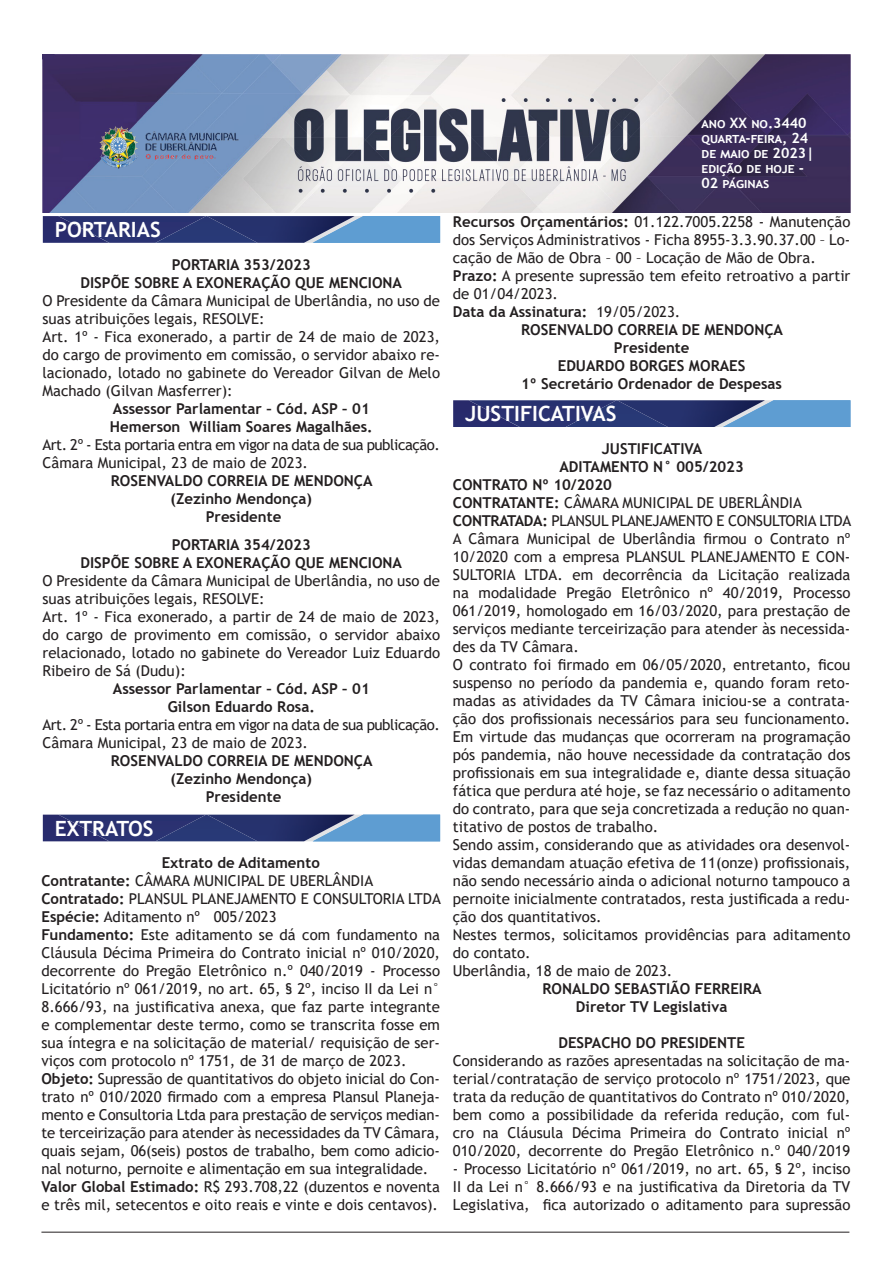
<style>
.page{position:relative;width:893px;height:1263px;background:#fff}
.page>*{position:absolute;margin:0;border:0;box-sizing:border-box;transform-origin:0 0}
.t1{font:700 21px "Trebuchet MS";color:#fff}
.t2{font:15px/18px "Trebuchet MS";color:#231f20;text-align:justify}
.t3{font:700 15px "Trebuchet MS";color:#231f20}
.t4{font:15px "Trebuchet MS";letter-spacing:-.03em;color:#231f20}
.t5{font:15px "Trebuchet MS";letter-spacing:-.02em;color:#231f20}
.t6{font:700 14.25px/15px "Trebuchet MS";color:#fff}
.s1{font-weight:700}
.s2{font-weight:400}
</style>
<div class="page">
<hr style="left:41px;top:1232px;width:808px;height:1px;background:#231f20">
<img style="left:43px;top:54px;width:807px;height:159px">
<img style="left:77px;top:96px;width:184px;height:104px">
<svg style="left:43px;top:216px;width:164px;height:27px;background:#2b3472"></svg>
<img style="left:207px;top:216px;width:106px;height:27px">
<svg style="left:313px;top:216px;width:127px;height:27px;background:#5c90c2"></svg>
<div style="left:43px;top:815px;width:164px;height:26px;background:#283171"></div>
<img style="left:207px;top:815px;width:106px;height:26px">
<svg style="left:313px;top:815px;width:127px;height:26px;background:#5c90c2"></svg>
<svg style="left:453px;top:400px;width:164px;height:27px;background:#2c3473"></svg>
<img style="left:617px;top:400px;width:106px;height:27px">
<svg style="left:723px;top:400px;width:127px;height:27px;background:#5d90c2"></svg>
<p class="t1" style="left:55px;top:217px;width:107px">PORTARIAS</p>
<p class="t3" style="left:172px;top:255px;width:141px">PORTARIA 353/2023</p>
<p class="t3" style="left:80px;top:273px;width:323px">DISPÕE SOBRE A EXONERAÇÃO QUE MENCIONA</p>
<p class="t2" style="left:43px;top:291px;width:399px">O Presidente da Câmara Municipal de Uberlândia, no uso de suas atribuições legais, RESOLVE:</p>
<p class="t2" style="left:43px;top:327px;width:399px">Art. 1º - Fica exonerado, a partir de 24 de maio de 2023, do cargo de provimento em comissão, o servidor abaixo re&shy;lacionado, lotado no gabinete do Vereador Gilvan de Melo Machado (Gilvan Masferrer):</p>
<p class="t3" style="left:113px;top:399px;width:258px">Assessor Parlamentar – Cód. ASP – 01</p>
<p class="t3" style="left:110px;top:417px;width:264px">Hemerson William Soares Magalhães.</p>
<p class="t4" style="left:43px;top:435px;width:399px">Art. 2º - Esta portaria entra em vigor na data de sua publicação.</p>
<p class="t2" style="left:43px;top:453px;width:267px">Câmara Municipal, 23 de maio de 2023.</p>
<p class="t3" style="left:111px;top:471px;width:263px">ROSENVALDO CORREIA DE MENDONÇA</p>
<p class="t3" style="left:171px;top:489px;width:143px">(Zezinho Mendonça)</p>
<p class="t3" style="left:206px;top:507px;width:77px">Presidente</p>
<p class="t3" style="left:172px;top:535px;width:141px">PORTARIA 354/2023</p>
<p class="t3" style="left:80px;top:553px;width:323px">DISPÕE SOBRE A EXONERAÇÃO QUE MENCIONA</p>
<p class="t2" style="left:43px;top:572px;width:399px">O Presidente da Câmara Municipal de Uberlândia, no uso de suas atribuições legais, RESOLVE:</p>
<p class="t2" style="left:43px;top:608px;width:399px">Art. 1º - Fica exonerado, a partir de 24 de maio de 2023, do cargo de provimento em comissão, o servidor abaixo relacionado, lotado no gabinete do Vereador Luiz Eduardo Ribeiro de Sá (Dudu):</p>
<p class="t3" style="left:113px;top:679px;width:258px">Assessor Parlamentar – Cód. ASP – 01</p>
<p class="t3" style="left:168px;top:697px;width:149px">Gilson Eduardo Rosa.</p>
<p class="t4" style="left:43px;top:715px;width:399px">Art. 2º - Esta portaria entra em vigor na data de sua publicação.</p>
<p class="t2" style="left:43px;top:734px;width:267px">Câmara Municipal, 23 de maio de 2023.</p>
<p class="t3" style="left:111px;top:751px;width:263px">ROSENVALDO CORREIA DE MENDONÇA</p>
<p class="t3" style="left:171px;top:769px;width:143px">(Zezinho Mendonça)</p>
<p class="t3" style="left:206px;top:787px;width:77px">Presidente</p>
<p class="t1" style="left:55px;top:815px;width:100px">EXTRATOS</p>
<p class="t3" style="left:162px;top:854px;width:160px">Extrato de Aditamento</p>
<p class="t2" style="left:41px;top:872px;width:333px"><span class="s1">Contratante:</span> CÂMARA MUNICIPAL DE UBERLÂNDIA</p>
<p class="t2" style="left:41px;top:890px;width:401px"><span class="s1">Contratado:</span> PLANSUL PLANEJAMENTO E CONSULTORIA LTDA</p>
<p class="t2" style="left:41px;top:908px;width:237px"><span class="s1">Espécie:</span> Aditamento nº 005/2023</p>
<p class="t2" style="left:41px;top:926px;width:400px"><span class="s1">Fundamento:</span> Este aditamento se dá com fundamento na Cláusula Décima Primeira do Contrato inicial nº 010/2020, decorrente do Pregão Eletrônico n.º 040/2019 - Processo Licitatório nº 061/2019, no art. 65, § 2º, inciso II da Lei n° 8.666/93, na justificativa anexa, que faz parte integrante e complementar deste termo, como se transcrita fosse em sua íntegra e na solicitação de material/ requisição de ser&shy;viços com protocolo nº 1751, de 31 de março de 2023.</p>
<p class="t2" style="left:41px;top:1070px;width:400px"><span class="s1">Objeto:</span> Supressão de quantitativos do objeto inicial do Con&shy;trato nº 010/2020 firmado com a empresa Plansul Planeja&shy;mento e Consultoria Ltda para prestação de serviços median&shy;te terceirização para atender às necessidades da TV Câmara, quais sejam, 06(seis) postos de trabalho, bem como adicio&shy;nal noturno, pernoite e alimentação em sua integralidade.</p>
<p class="t2" style="left:41px;top:1178px;width:400px"><span class="s1">Valor Global Estimado:</span> R$ 293.708,22 (duzentos e noventa e três mil, setecentos e oito reais e vinte e dois centavos).</p>
<p class="t6" style="left:702px;top:116px;width:108px">ano XX no.3440 quarta-feira, 24</p>
<p class="t6" style="left:702px;top:146px;width:114px">de maio de 2023|</p>
<p class="t6" style="left:702px;top:161px;width:104px">edição de hoje -</p>
<p class="t6" style="left:702px;top:176px;width:69px">02 páginas</p>
<p class="t6" style="left:702px;top:122px;width:107px">ano X no.33 1</p>
<p class="t6" style="left:694px;top:123px;width:118px">ano XX no.3429 terça-feira, 09 de maio de 2023|</p>
<p class="t6" style="left:694px;top:168px;width:104px">edição de hoje -</p>
<p class="t6" style="left:694px;top:183px;width:69px">02 páginas</p>
<p class="t6" style="left:702px;top:137px;width:124px">quinta-feira, 09 de março de 2023 | edição de hoje -</p>
<p class="t6" style="left:702px;top:182px;width:69px">02 páginas</p>
<p class="t6" style="left:710px;top:182px;width:10px">3</p>
<p class="t2" style="left:453px;top:212px;width:399px"><span class="s1">Recursos Orçamentários:</span> 01.122.7005.2258 - Manutenção dos Serviços Administrativos - Ficha 8955-3.3.90.37.00 – Lo&shy;cação de Mão de Obra – 00 – Locação de Mão de Obra.</p>
<p class="t2" style="left:453px;top:266px;width:399px"><span class="s1">Prazo:</span> A presente supressão tem efeito retroativo a partir de 01/04/2023.</p>
<p class="t3" style="left:453px;top:302px;width:229px">Data da Assinatura: <span class="s2">19/05/2023.</span></p>
<p class="t3" style="left:521px;top:320px;width:263px">ROSENVALDO CORREIA DE MENDONÇA</p>
<p class="t3" style="left:614px;top:338px;width:77px">Presidente</p>
<p class="t3" style="left:558px;top:356px;width:189px">EDUARDO BORGES MORAES</p>
<p class="t3" style="left:521px;top:374px;width:262px">1º Secretário Ordenador de Despesas</p>
<p class="t1" style="left:465px;top:401px;width:153px">JUSTIFICATIVAS</p>
<p class="t3" style="left:602px;top:439px;width:102px">JUSTIFICATIVA</p>
<p class="t3" style="left:559px;top:457px;width:186px">ADITAMENTO N° 005/2023</p>
<p class="t3" style="left:453px;top:475px;width:161px">CONTRATO Nº 10/2020</p>
<p class="t2" style="left:453px;top:494px;width:351px"><span class="s1">CONTRATANTE:</span> CÂMARA MUNICIPAL DE UBERLÂNDIA</p>
<p class="t5" style="left:453px;top:511px;width:400px"><span class="s1">CONTRATADA:</span> PLANSUL PLANEJAMENTO E CONSULTORIA LTDA</p>
<p class="t2" style="left:453px;top:530px;width:399px">A Câmara Municipal de Uberlândia firmou o Contrato nº 10/2020 com a empresa PLANSUL PLANEJAMENTO E CON-SULTORIA LTDA. em decorrência da Licitação realizada na modalidade Pregão Eletrônico nº 40/2019, Processo 061/2019, homologado em 16/03/2020, para prestação de serviços mediante terceirização para atender às necessida&shy;des da TV Câmara.</p>
<p class="t2" style="left:453px;top:656px;width:399px">O contrato foi firmado em 06/05/2020, entretanto, ficou suspenso no período da pandemia e, quando foram reto&shy;madas as atividades da TV Câmara iniciou-se a contrata&shy;ção dos profissionais necessários para seu funcionamento.<br>Em virtude das mudanças que ocorreram na programação pós pandemia, não houve necessidade da contratação dos profissionais em sua integralidade e, diante dessa situação fática que perdura até hoje, se faz necessário o aditamento do contrato, para que seja concretizada a redução no quan&shy;titativo de postos de trabalho.</p>
<p class="t2" style="left:453px;top:836px;width:399px">Sendo assim, considerando que as atividades ora desenvol&shy;vidas demandam atuação efetiva de 11(onze) profissionais, não sendo necessário ainda o adicional noturno tampouco a pernoite inicialmente contratados, resta justificada a redu&shy;ção dos quantitativos.</p>
<p class="t2" style="left:453px;top:926px;width:399px">Nestes termos, solicitamos providências para aditamento do contato.</p>
<p class="t2" style="left:453px;top:962px;width:221px">Uberlândia, 18 de maio de 2023.</p>
<p class="t3" style="left:542px;top:979px;width:221px">RONALDO SEBASTIÃO FERREIRA</p>
<p class="t3" style="left:576px;top:997px;width:153px">Diretor TV Legislativa</p>
<p class="t3" style="left:558px;top:1033px;width:188px">DESPACHO DO PRESIDENTE</p>
<p class="t2" style="left:453px;top:1052px;width:399px">Considerando as razões apresentadas na solicitação de ma&shy;terial/contratação de serviço protocolo nº 1751/2023, que trata da redução de quantitativos do Contrato nº 010/2020, bem como a possibilidade da referida redução, com ful&shy;cro na Cláusula Décima Primeira do Contrato inicial nº 010/2020, decorrente do Pregão Eletrônico n.º 040/2019</p>
<p class="t2" style="left:453px;top:1160px;width:399px">- Processo Licitatório nº 061/2019, no art. 65, § 2º, inciso II da Lei n° 8.666/93 e na justificativa da Diretoria da TV Legislativa, fica autorizado o aditamento para supressão</p>
</div>
